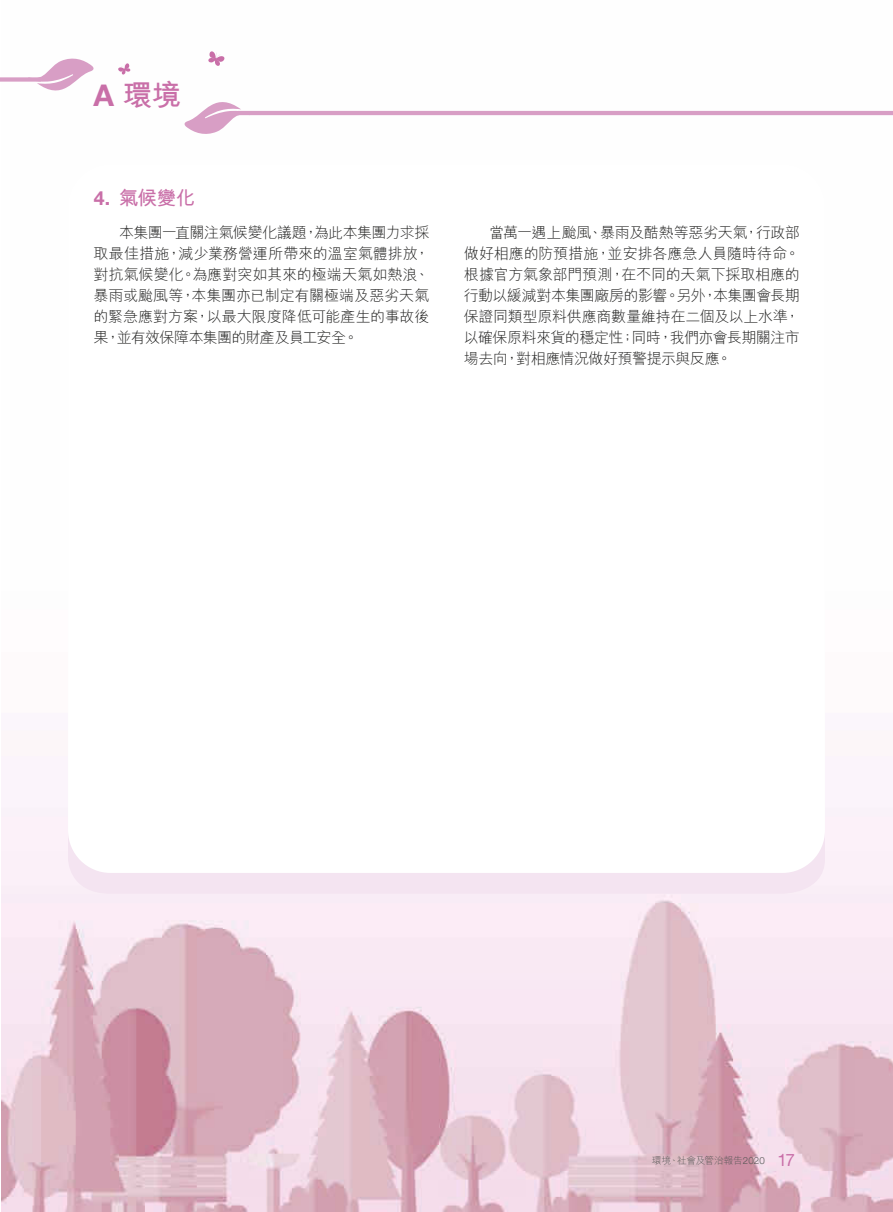
<style>
.page{position:relative;width:893px;height:1212px;background:#fff}
.page>*{position:absolute;margin:0;border:0;box-sizing:border-box;transform-origin:0 0}
.t1{font:700 30px "M Hei HK";color:#c96fa8}
.t2{font:700 19.5px "M Hei HK";color:#c96fa8}
.t3{font:300 15px/21px "M Hei HK";letter-spacing:-.03em;color:#1c1c1b;text-align:justify}
.t4{font:300 9.75px "M Hei HK";letter-spacing:-.025em;color:#575756}
.s1{font-family:"Helvetica Neue LT Std"}
.s2{font-family:"Helvetica Neue LT Std";font-weight:400;font-size:17.1px;color:#c96fa8}
</style>
<div class="page">
<img style="left:1px;top:110px;width:892px;height:1102px">
<div style="left:68px;top:837px;width:757px;height:57px;background:#f4e4f1"></div>
<div style="left:68px;top:164px;width:757px;height:709px;background:#fff;border-radius:43px"></div>
<svg style="left:208px;top:51px;width:17px;height:15px"></svg>
<svg style="left:118px;top:63px;width:13px;height:12px"></svg>
<svg style="left:182px;top:102px;width:69px;height:34px"></svg>
<hr style="left:238px;top:111px;width:655px;height:4px;background:#d89ec5">
<svg style="left:37px;top:58px;width:57px;height:33px"></svg>
<div style="left:0;top:77px;width:41px;height:5px;background:#d89ec5"></div>
<h1 class="t1" style="left:94px;top:73px;width:89px"><span class="s1">A</span> 環境</h1>
<h2 class="t2" style="left:94px;top:184px;width:103px"><span class="s1">4.</span> 氣候變化</h2>
<p class="t3" style="left:94px;top:221px;width:337px;text-indent:26px">本集團一直關注氣候變化議題，為此本集團力求採取最佳措施，減少業務營運所帶來的溫室氣體排放，對抗氣候變化。為應對突如其來的極端天氣如熱浪、暴雨或颱風等，本集團亦已制定有關極端及惡劣天氣的緊急應對方案，以最大限度降低可能產生的事故後果，並有效保障本集團的財產及員工安全。</p>
<p class="t3" style="left:464px;top:221px;width:337px;text-indent:26px">當萬一遇上颱風、暴雨及酷熱等惡劣天氣，行政部做好相應的防預措施，並安排各應急人員隨時待命。根據官方氣象部門預測，在不同的天氣下採取相應的行動以緩減對本集團廠房的影響。另外，本集團會長期保證同類型原料供應商數量維持在二個及以上水準，以確保原料來貨的穩定性；同時，我們亦會長期關注市場去向，對相應情況做好預警提示與反應。</p>
<p class="t4" style="left:652px;top:1153px;width:145px">環境、社會及管治報告<span class="s1">2020</span> <span class="s2">17</span></p>
</div>
